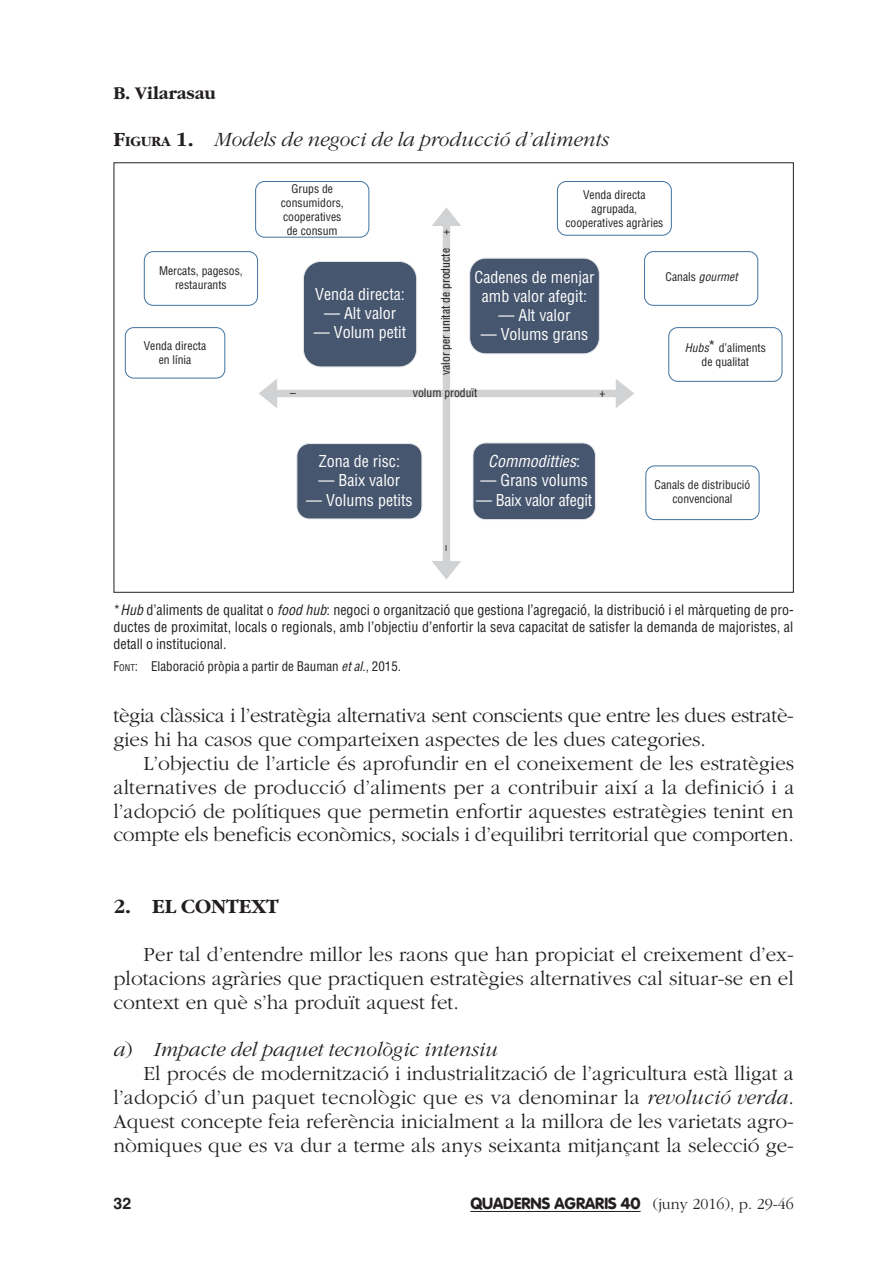
<style>
.page{position:relative;width:896px;height:1265px;background:#fff}
.page>*{position:absolute;margin:0;border:0;box-sizing:border-box;transform-origin:0 0}
.Z{font:300 21px/23.8px "Garamond";color:#231f20}
.Figura_Taula_Titol{font:italic 300 21px "Garamond";color:#231f20}
.Z0_1_0{font:italic 300 21px "Garamond";color:#231f20}
.Titols_1{font:700 21px "Garamond";color:#231f20}
.t1{font:700 18.4px "Garamond";color:#231f20}
.t2{font:condensed 16px/19.2px "Helvetica LT Std";color:#fff;text-align:center}
.t3{font:300 16px "Garamond";color:#231f20}
.t4{font:italic condensed 16px "Helvetica LT Std";color:#fff}
.t5{font:700 16px "Helvetica LT Std";color:#231f20}
.Figura_-_Notes_2{font:condensed 14px/17px "Helvetica LT Std";letter-spacing:.005em;color:#231f20;text-align:justify}
.Figura_Taula_Font{font:condensed 13px "Helvetica LT Std";color:#231f20}
.t6{font:condensed 11.6px/14px "Helvetica LT Std";color:#231f20;text-align:center}
.t7{font:italic condensed 11.6px "Helvetica LT Std";color:#231f20}
.s1{font-weight:700;font-style:normal}
.s2{font-weight:700;font-style:normal;font-size:14.6px}
.s3{font-style:normal}
.s4{font-style:italic}
.s5{font-size:16px}
.s6{font-style:inherit}
.s7{font-size:9.2px}
.s8{font-family:"VAG Rounded Std";font-weight:900}
</style>
<div class="page">
<hr style="left:470px;top:1211px;width:171px;height:1px;background:#231f20">
<svg style="left:259px;top:207px;width:375px;height:372px"></svg>
<div style="left:303px;top:261px;width:114px;height:106px;background:#46566e;border-radius:18px"></div>
<div style="left:303px;top:261px;width:114px;height:106px;border:1px solid #e6e7e9;border-radius:18px"></div>
<div style="left:470px;top:258px;width:129px;height:96px;background:#46566e;border-radius:16px"></div>
<div style="left:469px;top:258px;width:131px;height:96px;border:1px solid #e6e7e9;border-radius:16px"></div>
<div style="left:297px;top:443px;width:125px;height:76px;background:#46566e;border-radius:13px"></div>
<div style="left:296px;top:443px;width:126px;height:76px;border:1px solid #e6e7e9;border-radius:13px"></div>
<div style="left:473px;top:443px;width:122px;height:76px;background:#46566e;border-radius:13px"></div>
<div style="left:472px;top:442px;width:124px;height:78px;border:1px solid #e6e7e9;border-radius:13px"></div>
<div style="left:255px;top:181px;width:114px;height:57px;border:1px solid #4173a0;border-radius:9px"></div>
<div style="left:144px;top:251px;width:114px;height:55px;border:1px solid #4173a0;border-radius:9px"></div>
<div style="left:125px;top:327px;width:100px;height:51px;border:1px solid #4173a0;border-radius:8px"></div>
<div style="left:557px;top:181px;width:115px;height:55px;border:1px solid #4173a0;border-radius:9px"></div>
<div style="left:644px;top:251px;width:114px;height:55px;border:1px solid #4173a0;border-radius:9px"></div>
<div style="left:668px;top:327px;width:114px;height:55px;border:1px solid #4173a0;border-radius:9px"></div>
<div style="left:645px;top:465px;width:114px;height:55px;border:1px solid #4173a0;border-radius:9px"></div>
<p class="t1" style="left:113px;top:83px;width:104px">B. Vilarasau</p>
<p class="Figura_Taula_Titol" style="left:113px;top:129px;width:497px"><span class="s1">F</span><span class="s2">IGURA</span> <span class="s1">1.</span> Models de negoci de la producció d’aliments</p>
<p class="t6" style="left:159px;top:264px;width:85px">Mercats, pagesos, restaurants</p>
<p class="t6" style="left:144px;top:338px;width:64px">Venda directa en línia</p>
<p class="t6" style="left:281px;top:181px;width:65px">Grups de consumidors, cooperatives de consum</p>
<p class="t2" style="left:315px;top:284px;width:91px">Venda directa:</p>
<p class="t2" style="left:324px;top:304px;width:73px">— Alt valor</p>
<p class="t2" style="left:314px;top:323px;width:94px">— Volum petit</p>
<p class="t6" style="left:438px;top:375px;width:147px;rotate:-90deg">valor per unitat de producte +</p>
<p class="t6" style="left:565px;top:187px;width:99px">Venda directa agrupada, cooperatives agràries</p>
<p class="t2" style="left:474px;top:267px;width:121px">Cadenes de menjar amb valor afegit:</p>
<p class="t2" style="left:498px;top:305px;width:73px">— Alt valor</p>
<p class="t2" style="left:481px;top:324px;width:109px">— Volums grans</p>
<p class="t7" style="left:665px;top:270px;width:74px"><span class="s3">Canals</span> gourmet</p>
<p class="t6" style="left:685px;top:340px;width:83px"><span class="s4">Hubs</span><span class="s5">*</span> d’aliments de qualitat</p>
<p class="t6" style="left:290px;top:385px;width:7px">–</p>
<p class="t6" style="left:413px;top:385px;width:66px">volum produït</p>
<p class="t6" style="left:599px;top:385px;width:7px">+</p>
<p class="t2" style="left:319px;top:451px;width:83px">Zona de risc:</p>
<p class="t2" style="left:318px;top:471px;width:83px">— Baix valor</p>
<p class="t2" style="left:306px;top:490px;width:108px">— Volums petits</p>
<p class="t6" style="left:438px;top:550px;width:7px;rotate:-90deg">–</p>
<p class="t4" style="left:488px;top:451px;width:93px">Commoditties<span class="s3">:</span></p>
<p class="t2" style="left:480px;top:471px;width:109px">— Grans volums</p>
<p class="t2" style="left:476px;top:490px;width:118px">— Baix valor afegit</p>
<p class="t6" style="left:654px;top:478px;width:97px">Canals de distribució convencional</p>
<p class="Figura_-_Notes_2" style="left:113px;top:601px;width:682px">*<span class="s4">Hub</span> d’aliments de qualitat o <span class="s4">food hub</span>: negoci o organització que gestiona l’agregació, la distribució i el màrqueting de pro&shy;ductes de proximitat, locals o regionals, amb l’objectiu d’enfortir la seva capacitat de satisfer la demanda de majoristes, al detall o institucional.</p>
<p class="Figura_Taula_Font" style="left:113px;top:658px;width:289px"><span class="s6">F</span><span class="s7">ont</span><span class="s6">:</span> Elaboració pròpia a partir de Bauman <span class="s4">et al</span>., 2015.</p>
<p class="Z" style="left:113px;top:704px;width:682px">tègia clàssica i l’estratègia alternativa sent conscients que entre les dues estratè&shy;gies hi ha casos que comparteixen aspectes de les dues categories.</p>
<p class="Z" style="left:113px;top:751px;width:682px;text-align:justify;text-indent:30px">L’objectiu de l’article és aprofundir en el coneixement de les estratègies alternatives de producció d’aliments per a contribuir així a la definició i a l’adopció de polítiques que permetin enfortir aquestes estratègies tenint en compte els beneficis econòmics, socials i d’equilibri territorial que comporten.</p>
<p class="Titols_1" style="left:113px;top:895px;width:167px">2. EL CONTEXT</p>
<p class="Z" style="left:113px;top:942px;width:682px;text-align:justify;text-indent:30px">Per tal d’entendre millor les raons que han propiciat el creixement d’ex&shy;plotacions agràries que practiquen estratègies alternatives cal situar-se en el context en què s’ha produït aquest fet.</p>
<p class="Z0_1_0" style="left:113px;top:1038px;width:386px">a<span class="s3">)</span> Impacte del paquet tecnològic intensiu</p>
<p class="Z" style="left:113px;top:1062px;width:682px;text-indent:30px">El procés de modernització i industrialització de l’agricultura està lligat a l’adopció d’un paquet tecnològic que es va denominar la <span class="s4">revolució verda</span>.<br>Aquest concepte feia referència inicialment a la millora de les varietats agro&shy;nòmiques que es va dur a terme als anys seixanta mitjançant la selecció ge-</p>
<p class="t5" style="left:113px;top:1193px;width:19px">32</p>
<p class="t3" style="left:470px;top:1195px;width:325px"><span class="s8">QUADERNS AGRARIS 40</span> (juny 2016), p. 29-46</p>
</div>
